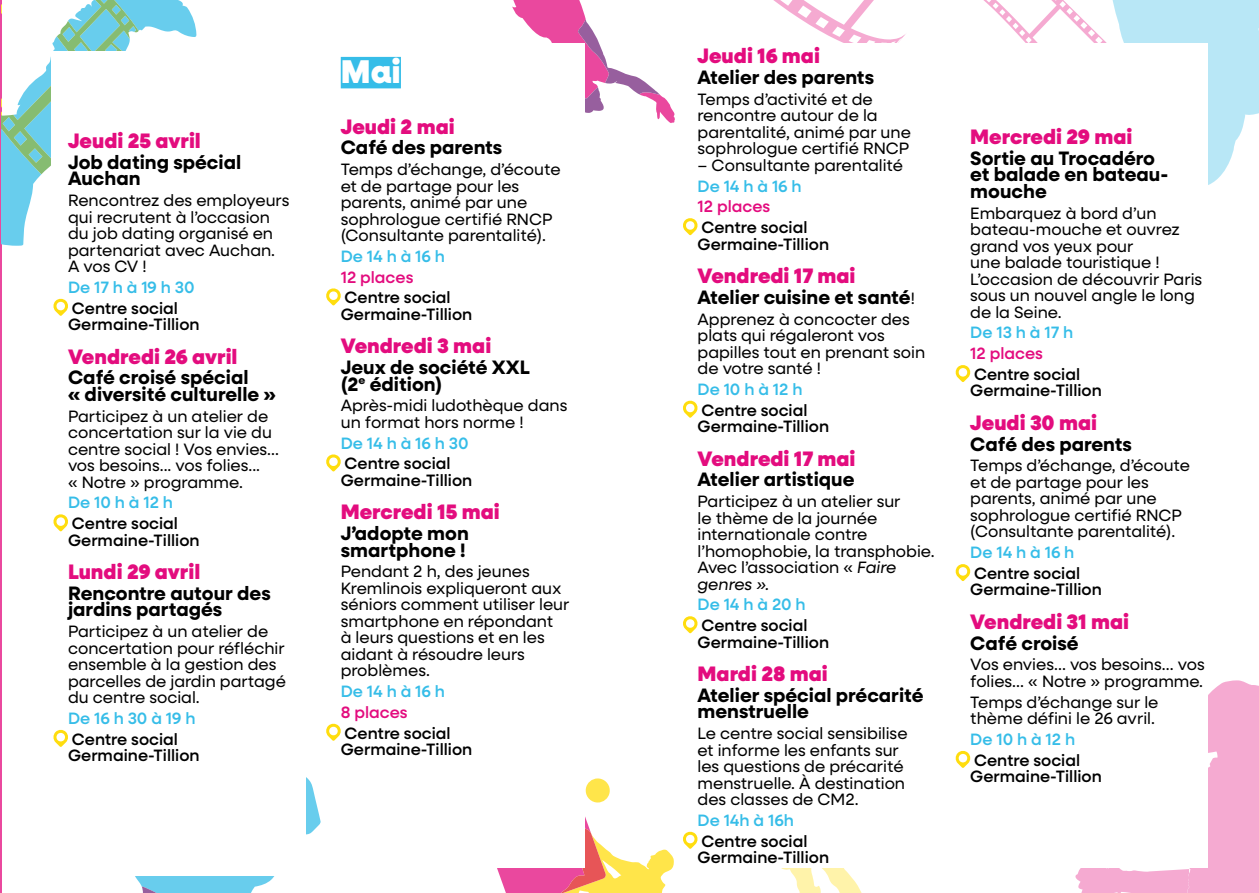
<style>
.page{position:relative;width:1259px;height:893px;background:#fff}
.page>*{position:absolute;margin:0;border:0;box-sizing:border-box;transform-origin:0 0}
.t1{font:900 33px "Neulis Cursive";color:#fff}
.t2{font:900 21px "Neulis Sans";color:#e30c7e}
.t3{font:700 19.5px/16.5px "Neulis Sans";color:#000}
.t4{font:16.5px/16.5px "Neulis Sans";color:#000}
.t5{font:500 16.5px/16.5px "Neulis Sans";color:#000}
.t6{font:500 16.5px "Neulis Sans";color:#36bde8}
.t7{font:500 16.5px "Neulis Sans";color:#e30c7e}
.s1{font-weight:400;font-size:16.5px}
.s2{font-style:italic}
</style>
<div class="page">
<div style="left:1075px;top:680px;width:184px;height:213px;background:#f5aad1"></div>
<svg style="left:1155px;top:0;width:104px;height:185px"></svg>
<svg style="left:773px;top:0;width:382px;height:43px"></svg>
<svg style="left:781px;top:868px;width:81px;height:25px"></svg>
<svg style="left:2px;top:1px;width:194px;height:245px;fill:#68cded"></svg>
<svg style="left:2px;top:1px;width:139px;height:173px"></svg>
<svg style="left:512px;top:1px;width:163px;height:122px"></svg>
<svg style="left:497px;top:778px;width:177px;height:115px"></svg>
<div style="left:321px;top:43px;width:264px;height:824px;background:#fff"></div>
<div style="left:680px;top:43px;width:528px;height:824px;background:#fff"></div>
<svg style="left:683px;top:218px;width:15px;height:17px"></svg>
<svg style="left:683px;top:400px;width:15px;height:18px"></svg>
<svg style="left:683px;top:616px;width:15px;height:17px"></svg>
<svg style="left:683px;top:831px;width:15px;height:18px"></svg>
<svg style="left:955px;top:365px;width:16px;height:17px"></svg>
<svg style="left:955px;top:564px;width:16px;height:17px"></svg>
<svg style="left:955px;top:750px;width:16px;height:18px"></svg>
<div style="left:51px;top:51px;width:255px;height:825px;background:#fff"></div>
<svg style="left:53px;top:298px;width:15px;height:18px"></svg>
<svg style="left:53px;top:514px;width:15px;height:17px"></svg>
<svg style="left:53px;top:729px;width:15px;height:18px"></svg>
<svg style="left:326px;top:288px;width:15px;height:17px"></svg>
<svg style="left:326px;top:454px;width:15px;height:17px"></svg>
<svg style="left:135px;top:723px;width:206px;height:170px"></svg>
<div style="left:341px;top:57px;width:60px;height:31px;background:#36bde8"></div>
<p class="t2" style="left:68px;top:125px;width:134px">Jeudi 25 avril</p>
<p class="t3" style="left:68px;top:153px;width:175px">Job dating spécial<br>Auchan</p>
<p class="t4" style="left:68px;top:191px;width:223px">Rencontrez des employeurs qui recrutent à l’occasion du job dating organisé en partenariat avec Auchan.<br>A vos CV !</p>
<p class="t6" style="left:68px;top:275px;width:128px">De 17 h à 19 h 30</p>
<p class="t5" style="left:68px;top:299px;width:133px">Centre social<br>Germaine-Tillion</p>
<p class="t2" style="left:68px;top:341px;width:171px">Vendredi 26 avril</p>
<p class="t3" style="left:68px;top:369px;width:209px">Café croisé spécial<br>« diversité culturelle »</p>
<p class="t4" style="left:68px;top:407px;width:212px">Participez à un atelier de concertation sur la vie du centre social ! Vos envies... vos besoins... vos folies...<br>« Notre » programme.</p>
<p class="t6" style="left:68px;top:491px;width:106px">De 10 h à 12 h</p>
<p class="t5" style="left:68px;top:514px;width:133px">Centre social<br>Germaine-Tillion</p>
<p class="t2" style="left:68px;top:556px;width:134px">Lundi 29 avril</p>
<p class="t3" style="left:68px;top:584px;width:204px">Rencontre autour des jardins partagés</p>
<p class="t4" style="left:68px;top:622px;width:219px">Participez à un atelier de concertation pour réfléchir ensemble à la gestion des parcelles de jardin partagé du centre social.</p>
<p class="t6" style="left:68px;top:706px;width:129px">De 16 h 30 à 19 h</p>
<p class="t5" style="left:68px;top:730px;width:133px">Centre social<br>Germaine-Tillion</p>
<h1 class="t1" style="left:341px;top:47px;width:62px">Mai</h1>
<p class="t2" style="left:341px;top:110px;width:115px">Jeudi 2 mai</p>
<p class="t3" style="left:341px;top:138px;width:163px">Café des parents</p>
<p class="t4" style="left:341px;top:160px;width:221px">Temps d’échange, d’écoute et de partage pour les parents, animé par une sophrologue certifié RNCP (Consultante parentalité).</p>
<p class="t6" style="left:341px;top:244px;width:106px">De 14 h à 16 h</p>
<p class="t7" style="left:341px;top:265px;width:74px">12 places</p>
<p class="t5" style="left:341px;top:288px;width:133px">Centre social<br>Germaine-Tillion</p>
<p class="t2" style="left:341px;top:330px;width:152px">Vendredi 3 mai</p>
<p class="t3" style="left:341px;top:358px;width:191px">Jeux de société XXL (2<sup>e</sup> édition)</p>
<p class="t4" style="left:341px;top:396px;width:228px">Après-midi ludothèque dans un format hors norme !</p>
<p class="t6" style="left:341px;top:431px;width:129px">De 14 h à 16 h 30</p>
<p class="t5" style="left:341px;top:454px;width:133px">Centre social<br>Germaine-Tillion</p>
<p class="t2" style="left:341px;top:496px;width:160px">Mercredi 15 mai</p>
<p class="t3" style="left:341px;top:524px;width:130px">J’adopte mon smartphone !</p>
<p class="t4" style="left:341px;top:562px;width:230px">Pendant 2 h, des jeunes<br>Kremlinois expliqueront aux séniors comment utiliser leur smartphone en répondant<br>à leurs questions et en les aidant à résoudre leurs problèmes.</p>
<p class="t6" style="left:341px;top:679px;width:106px">De 14 h à 16 h</p>
<p class="t7" style="left:341px;top:700px;width:68px">8 places</p>
<p class="t5" style="left:341px;top:724px;width:133px">Centre social<br>Germaine-Tillion</p>
<p class="t2" style="left:697px;top:40px;width:124px">Jeudi 16 mai</p>
<p class="t3" style="left:697px;top:68px;width:178px">Atelier des parents</p>
<p class="t4" style="left:697px;top:90px;width:215px">Temps d’activité et de rencontre autour de la parentalité, animé par une sophrologue certifié RNCP</p>
<p class="t4" style="left:697px;top:156px;width:207px">– Consultante parentalité</p>
<p class="t6" style="left:697px;top:174px;width:106px">De 14 h à 16 h</p>
<p class="t7" style="left:697px;top:195px;width:74px">12 places</p>
<p class="t5" style="left:697px;top:218px;width:133px">Centre social<br>Germaine-Tillion</p>
<p class="t2" style="left:697px;top:260px;width:159px">Vendredi 17 mai</p>
<p class="t3" style="left:697px;top:288px;width:219px">Atelier cuisine et santé<span class="s1">!</span></p>
<p class="t4" style="left:697px;top:310px;width:229px">Apprenez à concocter des plats qui régaleront vos papilles tout en prenant soin de votre santé !</p>
<p class="t6" style="left:697px;top:377px;width:106px">De 10 h à 12 h</p>
<p class="t5" style="left:697px;top:401px;width:133px">Centre social<br>Germaine-Tillion</p>
<p class="t2" style="left:697px;top:442px;width:159px">Vendredi 17 mai</p>
<p class="t3" style="left:697px;top:470px;width:158px">Atelier artistique</p>
<p class="t4" style="left:697px;top:492px;width:239px">Participez à un atelier sur<br>le thème de la journée internationale contre l’homophobie, la transphobie.<br>Avec l’association « <span class="s2">Faire genres ».</span></p>
<p class="t6" style="left:697px;top:593px;width:110px">De 14 h à 20 h</p>
<p class="t5" style="left:697px;top:616px;width:133px">Centre social<br>Germaine-Tillion</p>
<p class="t2" style="left:697px;top:658px;width:132px">Mardi 28 mai</p>
<p class="t3" style="left:697px;top:686px;width:228px">Atelier spécial précarité menstruelle</p>
<p class="t4" style="left:697px;top:724px;width:211px">Le centre social sensibilise et informe les enfants sur les questions de précarité menstruelle. À destination des classes de CM2.</p>
<p class="t6" style="left:697px;top:808px;width:98px">De 14h à 16h</p>
<p class="t5" style="left:697px;top:832px;width:133px">Centre social<br>Germaine-Tillion</p>
<p class="t2" style="left:970px;top:121px;width:164px">Mercredi 29 mai</p>
<p class="t3" style="left:970px;top:149px;width:200px">Sortie au Trocadéro et balade en bateau&shy;mouche</p>
<p class="t4" style="left:970px;top:204px;width:233px">Embarquez à bord d’un bateau-mouche et ouvrez grand vos yeux pour<br>une balade touristique !<br>L’occasion de découvrir Paris sous un nouvel angle le long de la Seine.</p>
<p class="t6" style="left:970px;top:321px;width:104px">De 13 h à 17 h</p>
<p class="t7" style="left:970px;top:342px;width:74px">12 places</p>
<p class="t5" style="left:970px;top:365px;width:133px">Centre social<br>Germaine-Tillion</p>
<p class="t2" style="left:970px;top:407px;width:128px">Jeudi 30 mai</p>
<p class="t3" style="left:970px;top:435px;width:163px">Café des parents</p>
<p class="t4" style="left:970px;top:457px;width:221px">Temps d’échange, d’écoute et de partage pour les parents, animé par une sophrologue certifié RNCP (Consultante parentalité).</p>
<p class="t6" style="left:970px;top:541px;width:106px">De 14 h à 16 h</p>
<p class="t5" style="left:970px;top:564px;width:133px">Centre social<br>Germaine-Tillion</p>
<p class="t2" style="left:970px;top:606px;width:160px">Vendredi 31 mai</p>
<p class="t3" style="left:970px;top:634px;width:110px">Café croisé</p>
<p class="t4" style="left:970px;top:656px;width:236px">Vos envies… vos besoins… vos folies… « Notre » programme.</p>
<p class="t4" style="left:970px;top:693px;width:190px">Temps d’échange sur le thème défini le 26 avril.</p>
<p class="t6" style="left:970px;top:727px;width:106px">De 10 h à 12 h</p>
<p class="t5" style="left:970px;top:751px;width:133px">Centre social<br>Germaine-Tillion</p>
</div>
